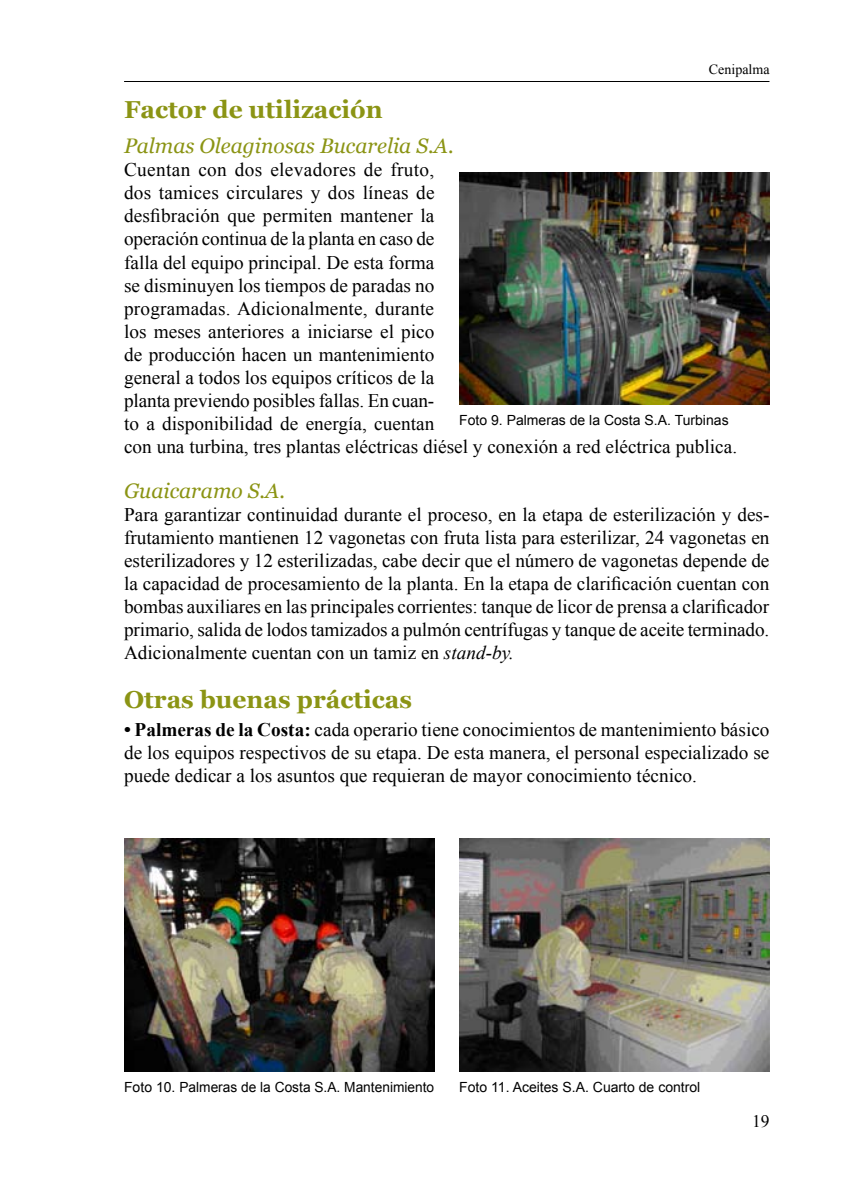
<style>
.page{position:relative;width:844px;height:1191px;background:#fff}
.page>*{position:absolute;margin:0;border:0;box-sizing:border-box;transform-origin:0 0}
.t1{font:700 24.5px "Georgia";color:#8b9414}
.t2{font:italic 21px "Georgia";color:#8b9414}
.t3{font:19.25px/23.1px "Times New Roman";color:#000;text-align:justify}
.t4{font:17.5px "Times New Roman";color:#000}
.t5{font:14px "Arial";color:#000}
.t6{font:14px "Times New Roman";color:#000}
.s1{font-style:italic}
.s2{font-weight:700}
</style>
<div class="page">
<hr style="left:124px;top:81px;width:645px;height:1px;background:#000">
<img style="left:459px;top:172px;width:310px;height:233px">
<img style="left:124px;top:838px;width:310px;height:233px">
<img style="left:459px;top:838px;width:310px;height:233px">
<p class="t6" style="left:708px;top:60px;width:62px">Cenipalma</p>
<p class="t1" style="left:124px;top:95px;width:260px">Factor de utilización</p>
<p class="t2" style="left:124px;top:134px;width:331px">Palmas Oleaginosas Bucarelia S.A.</p>
<p class="t3" style="left:124px;top:158px;width:614px;text-align:left">Cuentan con dos elevadores de fruto,<br>dos tamices circulares y dos líneas de<br>desfibración que permiten mantener la<br>operación continua de la planta en caso de<br>falla del equipo principal. De esta forma<br>se disminuyen los tiempos de paradas no<br>programadas. Adicionalmente, durante<br>los meses anteriores a iniciarse el pico<br>de producción hacen un mantenimiento<br>general a todos los equipos críticos de la<br>planta previendo posibles fallas. En cuan-<br>to a disponibilidad de energía, cuentan<br>con una turbina, tres plantas eléctricas diésel y conexión a red eléctrica publica.</p>
<p class="t2" style="left:124px;top:478px;width:162px">Guaicaramo S.A.</p>
<p class="t3" style="left:124px;top:502px;width:646px">Para garantizar continuidad durante el proceso, en la etapa de esterilización y des&shy;frutamiento mantienen 12 vagonetas con fruta lista para esterilizar, 24 vagonetas en esterilizadores y 12 esterilizadas, cabe decir que el número de vagonetas depende de la capacidad de procesamiento de la planta. En la etapa de clarificación cuentan con bombas auxiliares en las principales corrientes: tanque de licor de prensa a clarificador primario, salida de lodos tamizados a pulmón centrífugas y tanque de aceite terminado.<br>Adicionalmente cuentan con un tamiz en <span class="s1">stand-by.</span></p>
<p class="t1" style="left:124px;top:685px;width:289px">Otras buenas prácticas</p>
<p class="t3" style="left:124px;top:717px;width:646px"><span class="s2">• Palmeras de la Costa:</span> cada operario tiene conocimientos de mantenimiento básico de los equipos respectivos de su etapa. De esta manera, el personal especializado se puede dedicar a los asuntos que requieran de mayor conocimiento técnico.</p>
<p class="t5" style="left:459px;top:411px;width:271px">Foto 9. Palmeras de la Costa S.A. Turbinas</p>
<p class="t5" style="left:124px;top:1077px;width:311px">Foto 10. Palmeras de la Costa S.A. Mantenimiento</p>
<p class="t5" style="left:459px;top:1077px;width:242px">Foto 11. Aceites S.A. Cuarto de control</p>
<p class="t4" style="left:751px;top:1109px;width:19px">19</p>
</div>
